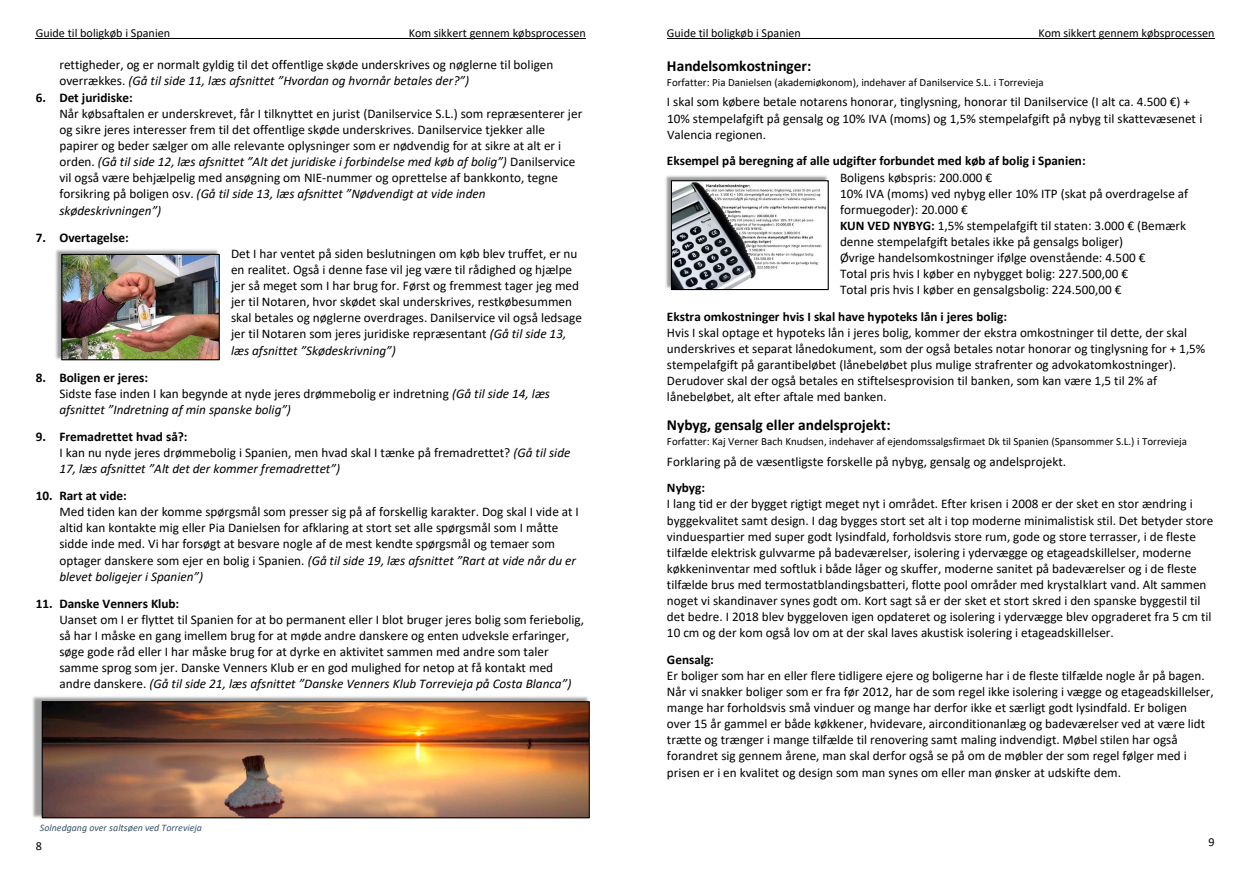
<style>
.page{position:relative;width:1259px;height:893px;background:#fff}
.page>*{position:absolute;margin:0;border:0;box-sizing:border-box;transform-origin:0 0}
.t1{font:700 15.45px "Calibri";color:#000}
.t2{font:13.2px/16.2px "Calibri";color:#000}
.t3{font:700 13.2px "Calibri";color:#000}
.t4{font:12.15px "Calibri";color:#000}
.t5{font:10.95px "Calibri";color:#000}
.t6{font:italic 9.9px "Calibri";color:#3a526b}
.s1{font-style:italic}
.s2{font-weight:700}
</style>
<div class="page">
<hr style="left:667px;top:38px;width:547px;height:1px;background:#000">
<img style="left:665px;top:175px;width:163px;height:116px">
<img style="left:673px;top:182px;width:154px;height:106px">
<div style="left:671px;top:180px;width:158px;height:110px;border:1px solid #000"></div>
<hr style="left:36px;top:38px;width:550px;height:1px;background:#000">
<img style="left:55px;top:249px;width:165px;height:112px">
<img style="left:63px;top:256px;width:155px;height:102px">
<div style="left:61px;top:254px;width:159px;height:106px;border:1px solid #000"></div>
<img style="left:32px;top:696px;width:558px;height:123px">
<img style="left:44px;top:703px;width:544px;height:113px">
<div style="left:42px;top:701px;width:548px;height:117px;border:1px solid #000"></div>
<p class="t4" style="left:36px;top:24px;width:136px">Guide til boligkøb i Spanien</p>
<p class="t4" style="left:409px;top:24px;width:179px">Kom sikkert gennem købsprocessen</p>
<p class="t4" style="left:667px;top:24px;width:135px">Guide til boligkøb i Spanien</p>
<p class="t4" style="left:1038px;top:24px;width:177px">Kom sikkert gennem købsprocessen</p>
<p class="t2" style="left:59px;top:56px;width:495px">rettigheder, og er normalt gyldig til det offentlige skøde underskrives og nøglerne til boligen overrækkes. <span class="s1">(Gå til side 11, læs afsnittet ”Hvordan og hvornår betales der?”)</span></p>
<p class="t2" style="left:59px;top:89px;width:524px;text-indent:-24px"><span class="s2">6. Det juridiske:<br></span>Når købsaftalen er underskrevet, får I tilknyttet en jurist (Danilservice S.L.) som repræsenterer jer og sikre jeres interesser frem til det offentlige skøde underskrives. Danilservice tjekker alle papirer og beder sælger om alle relevante oplysninger som er nødvendig for at sikre at alt er i orden. <span class="s1">(Gå til side 12, læs afsnittet ”Alt det juridiske i forbindelse med køb af bolig”)</span> Danilservice vil også være behjælpelig med ansøgning om NIE-nummer og oprettelse af bankkonto, tegne forsikring på boligen osv. <span class="s1">(Gå til side 13, læs afsnittet ”Nødvendigt at vide inden skødeskrivningen”)</span></p>
<p class="t3" style="left:36px;top:228px;width:94px">7. Overtagelse:</p>
<p class="t2" style="left:231px;top:245px;width:352px">Det I har ventet på siden beslutningen om køb blev truffet, er nu en realitet. Også i denne fase vil jeg være til rådighed og hjælpe jer så meget som I har brug for. Først og fremmest tager jeg med jer til Notaren, hvor skødet skal underskrives, restkøbesummen skal betales og nøglerne overdrages. Danilservice vil også ledsage jer til Notaren som jeres juridiske repræsentant <span class="s1">(Gå til side 13, læs afsnittet ”Skødeskrivning”)</span></p>
<p class="t2" style="left:59px;top:369px;width:492px;text-indent:-24px"><span class="s2">8. Boligen er jeres:<br></span>Sidste fase inden I kan begynde at nyde jeres drømmebolig er indretning <span class="s1">(Gå til side 14, læs afsnittet ”Indretning af min spanske bolig”)</span></p>
<p class="t2" style="left:59px;top:428px;width:512px;text-indent:-24px"><span class="s2">9. Fremadrettet hvad så?:<br></span>I kan nu nyde jeres drømmebolig i Spanien, men hvad skal I tænke på fremadrettet? <span class="s1">(Gå til side<br>17, læs afsnittet ”Alt det der kommer fremadrettet”)</span></p>
<p class="t2" style="left:59px;top:487px;width:521px;text-indent:-24px"><span class="s2">10. Rart at vide:<br></span>Med tiden kan der komme spørgsmål som presser sig på af forskellig karakter. Dog skal I vide at I altid kan kontakte mig eller Pia Danielsen for afklaring at stort set alle spørgsmål som I måtte sidde inde med. Vi har forsøgt at besvare nogle af de mest kendte spørgsmål og temaer som optager danskere som ejer en bolig i Spanien. <span class="s1">(Gå til side 19, læs afsnittet ”Rart at vide når du er blevet boligejer i Spanien”)</span></p>
<p class="t2" style="left:59px;top:595px;width:526px;text-indent:-24px"><span class="s2">11. Danske Venners Klub:<br></span>Uanset om I er flyttet til Spanien for at bo permanent eller I blot bruger jeres bolig som feriebolig, så har I måske en gang imellem brug for at møde andre danskere og enten udveksle erfaringer, søge gode råd eller I har måske brug for at dyrke en aktivitet sammen med andre som taler samme sprog som jer. Danske Venners Klub er en god mulighed for netop at få kontakt med andre danskere. <span class="s1">(Gå til side 21, læs afsnittet ”Danske Venners Klub Torrevieja på Costa Blanca”)</span></p>
<p class="t1" style="left:667px;top:55px;width:146px">Handelsomkostninger:</p>
<p class="t5" style="left:667px;top:75px;width:378px">Forfatter: Pia Danielsen (akademiøkonom), indehaver af Danilservice S.L. i Torrevieja</p>
<p class="t2" style="left:667px;top:94px;width:537px">I skal som købere betale notarens honorar, tinglysning, honorar til Danilservice (I alt ca. 4.500 €) +<br>10% stempelafgift på gensalg og 10% IVA (moms) og 1,5% stempelafgift på nybyg til skattevæsenet i<br>Valencia regionen.</p>
<p class="t2" style="left:840px;top:153px;width:350px;text-indent:-173px"><span class="s2">Eksempel på beregning af alle udgifter forbundet med køb af bolig i Spanien:<br></span>Boligens købspris: 200.000 €<br>10% IVA (moms) ved nybyg eller 10% ITP (skat på overdragelse af formuegoder): 20.000 €<br><span class="s2">KUN VED NYBYG:</span> 1,5% stempelafgift til staten: 3.000 € (Bemærk denne stempelafgift betales ikke på gensalgs boliger)<br>Øvrige handelsomkostninger ifølge ovenstående: 4.500 €<br>Total pris hvis I køber en nybygget bolig: 227.500,00 €<br>Total pris hvis I køber en gensalgsbolig: 224.500,00 €</p>
<p class="t2" style="left:667px;top:308px;width:540px"><span class="s2">Ekstra omkostninger hvis I skal have hypoteks lån i jeres bolig:<br></span>Hvis I skal optage et hypoteks lån i jeres bolig, kommer der ekstra omkostninger til dette, der skal underskrives et separat lånedokument, som der også betales notar honorar og tinglysning for + 1,5% stempelafgift på garantibeløbet (lånebeløbet plus mulige strafrenter og advokatomkostninger).<br>Derudover skal der også betales en stiftelsesprovision til banken, som kan være 1,5 til 2% af lånebeløbet, alt efter aftale med banken.</p>
<p class="t1" style="left:667px;top:414px;width:225px">Nybyg, gensalg eller andelsprojekt:</p>
<p class="t5" style="left:667px;top:434px;width:521px">Forfatter: Kaj Verner Bach Knudsen, indehaver af ejendomssalgsfirmaet Dk til Spanien (Spansommer S.L.) i Torrevieja</p>
<p class="t2" style="left:667px;top:448px;width:401px;line-height:26.7px">Forklaring på de væsentligste forskelle på nybyg, gensalg og andelsprojekt.<br><span class="s2">Nybyg:</span></p>
<p class="t2" style="left:667px;top:496px;width:548px">I lang tid er der bygget rigtigt meget nyt i området. Efter krisen i 2008 er der sket en stor ændring i byggekvalitet samt design. I dag bygges stort set alt i top moderne minimalistisk stil. Det betyder store vinduespartier med super godt lysindfald, forholdsvis store rum, gode og store terrasser, i de fleste tilfælde elektrisk gulvvarme på badeværelser, isolering i ydervægge og etageadskillelser, moderne køkkeninventar med softluk i både låger og skuffer, moderne sanitet på badeværelser og i de fleste tilfælde brus med termostatblandingsbatteri, flotte pool områder med krystalklart vand. Alt sammen noget vi skandinaver synes godt om. Kort sagt så er der sket et stort skred i den spanske byggestil til det bedre. I 2018 blev byggeloven igen opdateret og isolering i ydervægge blev opgraderet fra 5 cm til 10 cm og der kom også lov om at der skal laves akustisk isolering i etageadskillelser.</p>
<p class="t2" style="left:667px;top:651px;width:548px"><span class="s2">Gensalg:<br></span>Er boliger som har en eller flere tidligere ejere og boligerne har i de fleste tilfælde nogle år på bagen.<br>Når vi snakker boliger som er fra før 2012, har de som regel ikke isolering i vægge og etageadskillelser, mange har forholdsvis små vinduer og mange har derfor ikke et særligt godt lysindfald. Er boligen over 15 år gammel er både køkkener, hvidevare, airconditionanlæg og badeværelser ved at være lidt trætte og trænger i mange tilfælde til renovering samt maling indvendigt. Møbel stilen har også forandret sig gennem årene, man skal derfor også se på om de møbler der som regel følger med i prisen er i en kvalitet og design som man synes om eller man ønsker at udskifte dem.</p>
<p class="t6" style="left:40px;top:821px;width:163px">Solnedgang over saltsøen ved Torrevieja</p>
<p class="t4" style="left:36px;top:837px;width:8px">8</p>
<p class="t4" style="left:1208px;top:833px;width:8px">9</p>
</div>
